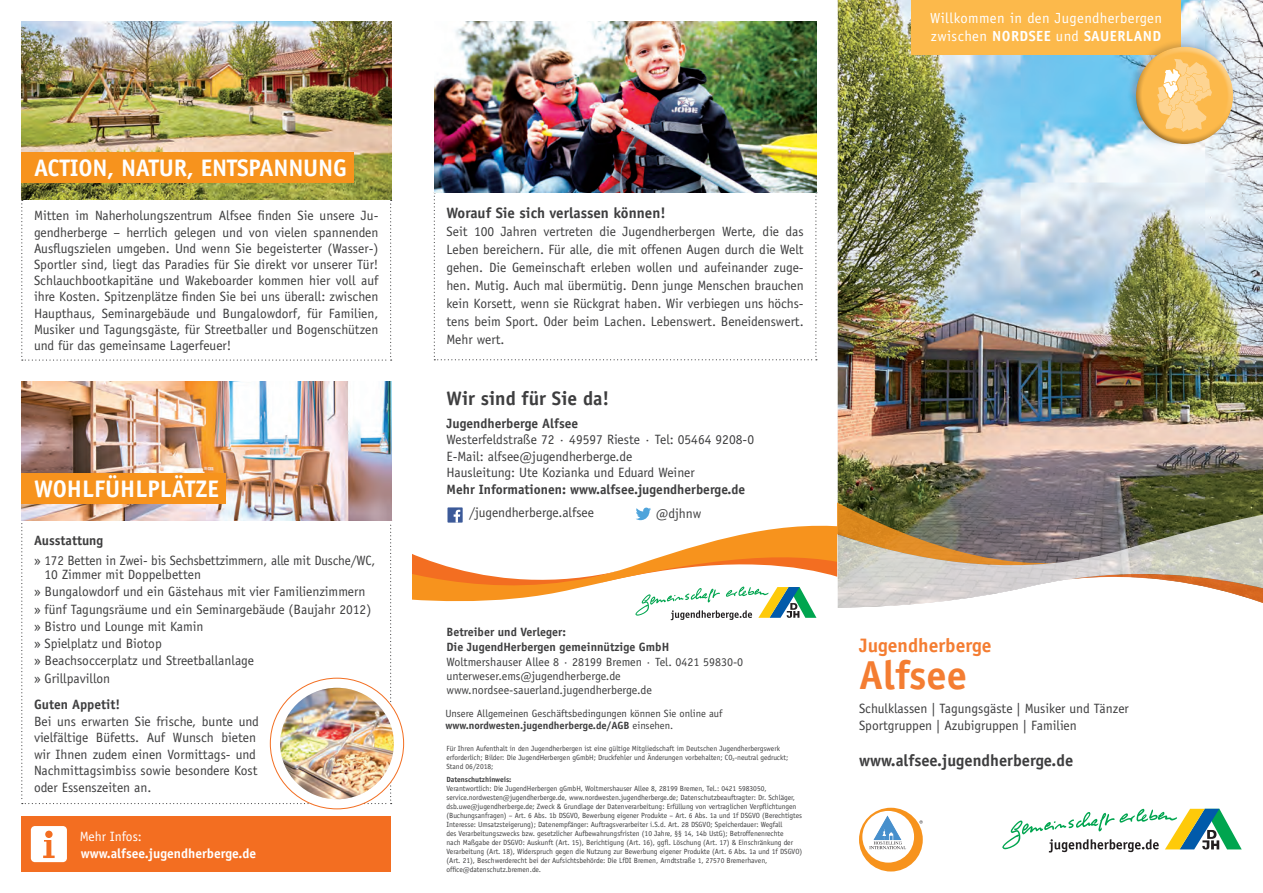
<style>
.page{position:relative;width:1263px;height:893px;background:#fff}
.page>*{position:absolute;margin:0;border:0;box-sizing:border-box;transform-origin:0 0}
.t1{font:700 40.5px "Officina Sans Std";color:#f47d32}
.t2{font:700 24px "Officina Sans Std";letter-spacing:-.01em;color:#fff}
.t3{font:700 19.5px "Officina Sans Std";color:#3e3e3f}
.t4{font:700 19.5px "Officina Sans Std";color:#f47d32}
.t5{font:700 16.5px "Officina Sans";color:#3e3e3f}
.t6{font:700 15px "Officina Sans Std";color:#3e3e3f}
.t7{font:14.7px/17.5px "Officina Sans Std";letter-spacing:.03em;color:#fff}
.t8{font:13.5px/16.2px "Officina Sans Std";color:#3e3e3f}
.t9{font:700 13.5px "Officina Sans Std";color:#3e3e3f}
.t10{font:700 13.5px "Officina Sans Std";color:#fff}
.t11{font:13.5px "Officina Sans Std";color:#fff}
.t12{font:700 12px/14.4px "Officina Sans Std";color:#3e3e3f}
.t13{font:12px "Officina Sans Std";color:#3e3e3f}
.t14{font:11.85px "Officina Sans Std";color:#3e3e3f}
.t15{font:10.5px/12.6px "Officina Sans Std";color:#3e3e3f}
.t16{font:7.5px/9px "Officina Sans Std";letter-spacing:-.005em;color:#3e3e3f}
.t17{font:700 7.5px "Officina Sans Std";letter-spacing:-.005em;color:#3e3e3f}
.s1{font-weight:700}
.s2{font-weight:400}
.s3{font-weight:400;font-size:11.85px}
</style>
<div class="page">
<div style="left:21px;top:816px;width:370px;height:56px;background:#f36e21"></div>
<svg style="left:31px;top:826px;width:36px;height:36px"></svg>
<svg style="left:434px;top:192px;width:383px;height:168px"></svg>
<img style="left:838px;top:0;width:425px;height:483px">
<svg style="left:21px;top:200px;width:371px;height:161px"></svg>
<img style="left:21px;top:21px;width:370px;height:179px">
<img style="left:435px;top:21px;width:381px;height:171px">
<svg style="left:21px;top:520px;width:371px;height:284px"></svg>
<img style="left:21px;top:381px;width:370px;height:139px">
<svg style="left:270px;top:678px;width:134px;height:131px"></svg>
<img style="left:280px;top:688px;width:114px;height:111px">
<div style="left:21px;top:474px;width:205px;height:30px;background:#f7931d"></div>
<div style="left:21px;top:153px;width:333px;height:30px;background:#f7931d"></div>
<svg style="left:859px;top:808px;width:64px;height:63px"></svg>
<svg style="left:1002px;top:808px;width:240px;height:44px"></svg>
<div style="left:911px;top:0;width:270px;height:54px;background:#fcb94b"></div>
<div style="left:1127px;top:40px;width:109px;height:108px;background:#231f20;opacity:.2"></div>
<div style="left:1143px;top:44px;width:91px;height:85px;background:#fff;opacity:.4"></div>
<div style="left:1133px;top:53px;width:97px;height:92px;background:#231f20;opacity:.4"></div>
<svg style="left:1157px;top:59px;width:55px;height:73px;background:#fccc7e"></svg>
<svg style="left:412px;top:457px;width:645px;height:164px"></svg>
<svg style="left:838px;top:483px;width:425px;height:126px;background:#a59d8d"></svg>
<h2 class="t2" style="left:34px;top:153px;width:314px">ACTION, NATUR, ENTSPANNUNG</h2>
<p class="t8" style="left:34px;top:208px;width:346px;text-align:justify">Mitten im Naherholungszentrum Alfsee finden Sie unsere Ju&shy;gendherberge – herrlich gelegen und von vielen spannenden Ausflugszielen umgeben. Und wenn Sie begeisterter (Wasser-)<br>Sportler sind, liegt das Paradies für Sie direkt vor unserer Tür!<br>Schlauchbootkapitäne und Wakeboarder kommen hier voll auf ihre Kosten. Spitzenplätze finden Sie bei uns überall: zwischen Haupthaus, Seminargebäude und Bungalowdorf, für Familien, Musiker und Tagungsgäste, für Streetballer und Bogenschützen und für das gemeinsame Lagerfeuer!</p>
<h2 class="t2" style="left:34px;top:474px;width:186px">WOHLFÜHLPLÄTZE</h2>
<p class="t9" style="left:34px;top:532px;width:71px">Ausstattung</p>
<p class="t8" style="left:45px;top:553px;width:332px;line-height:14.2px;text-indent:-10px">» 172 Betten in Zwei- bis Sechsbettzimmern, alle mit Dusche/WC,<br>10 Zimmer mit Doppelbetten</p>
<p class="t8" style="left:34px;top:583px;width:339px;line-height:17.2px">» Bungalowdorf und ein Gästehaus mit vier Familienzimmern » fünf Tagungsräume und ein Seminargebäude (Baujahr 2012) » Bistro und Lounge mit Kamin<br>» Spielplatz und Biotop<br>» Beachsoccerplatz und Streetballanlage<br>» Grillpavillon</p>
<p class="t9" style="left:34px;top:696px;width:88px">Guten Appetit!</p>
<p class="t8" style="left:34px;top:713px;width:226px">Bei uns erwarten Sie frische, bunte und vielfältige Büfetts. Auf Wunsch bieten wir Ihnen zudem einen Vormittags- und Nachmittagsimbiss sowie besondere Kost oder Essenszeiten an.</p>
<p class="t11" style="left:80px;top:828px;width:64px">Mehr Infos:</p>
<p class="t10" style="left:81px;top:845px;width:177px">www.alfsee.jugendherberge.de</p>
<p class="t7" style="left:930px;top:10px;width:234px">Willkommen in den Jugendherbergen zwischen <span class="s1">NORDSEE</span> und <span class="s1">SAUERLAND</span></p>
<p class="t6" style="left:446px;top:204px;width:221px">Worauf Sie sich verlassen können!</p>
<p class="t8" style="left:446px;top:223px;width:359px;line-height:18px;text-align:justify">Seit 100 Jahren vertreten die Jugendherbergen Werte, die das Leben bereichern. Für alle, die mit offenen Augen durch die Welt gehen. Die Gemeinschaft erleben wollen und aufeinander zuge&shy;hen. Mutig. Auch mal übermütig. Denn junge Menschen brauchen kein Korsett, wenn sie Rückgrat haben. Wir verbiegen uns höchs&shy;tens beim Sport. Oder beim Lachen. Lebenswert. Beneidenswert.<br>Mehr wert.</p>
<h3 class="t3" style="left:446px;top:387px;width:164px">Wir sind für Sie da!</h3>
<p class="t9" style="left:446px;top:415px;width:133px">Jugendherberge Alfsee</p>
<p class="t8" style="left:446px;top:431px;width:309px">Westerfeldstraße 72 · 49597 Rieste · Tel: 05464 9208-0<br>E-Mail: alfsee@jugendherberge.de<br>Hausleitung: Ute Kozianka und Eduard Weiner</p>
<p class="t9" style="left:446px;top:481px;width:300px">Mehr Informationen: www.alfsee.jugendherberge.de</p>
<p class="t8" style="left:656px;top:505px;width:47px">@djhnw</p>
<p class="t8" style="left:469px;top:505px;width:127px">/jugendherberge.alfsee</p>
<p class="t12" style="left:446px;top:625px;width:121px">Betreiber und Verleger:</p>
<p class="t12" style="left:446px;top:640px;width:298px">Die JugendHerbergen gemeinnützige GmbH<br><span class="s2">Woltmershauser Allee 8 · 28199 Bremen ·</span> <span class="s3">Tel. 0421 59830-0</span></p>
<p class="t14" style="left:446px;top:669px;width:176px">unterweser.ems@jugendherberge.de</p>
<p class="t13" style="left:446px;top:683px;width:207px">www.nordsee-sauerland.jugendherberge.de</p>
<p class="t15" style="left:445px;top:707px;width:279px">Unsere Allgemeinen Geschäftsbedingungen können Sie online auf <span class="s1">www.nordwesten.jugendherberge.de/AGB</span> einsehen.</p>
<p class="t16" style="left:446px;top:744px;width:343px">Für Ihren Aufenthalt in den Jugendherbergen ist eine gültige Mitgliedschaft im Deutschen Jugendherbergswerk erforderlich; Bilder: Die JugendHerbergen gGmbH; Druckfehler und Änderungen vorbehalten; CO<sub>2</sub>-neutral gedruckt;<br>Stand 06/2018;</p>
<p class="t17" style="left:446px;top:775px;width:67px">Datenschutzhinweis:</p>
<p class="t16" style="left:446px;top:784px;width:357px">Verantwortlich: Die JugendHerbergen gGmbH, Woltmershauser Allee 8, 28199 Bremen, Tel.: 0421 5983050, service.nordwesten@jugendherberge.de, www.nordwesten.jugendherberge.de; Datenschutzbeauftragter: Dr. Schläger, dsb.uwe@jugendherberge.de; Zweck &amp; Grundlage der Datenverarbeitung: Erfüllung von vertraglichen Verpflichtungen (Buchungsanfragen) – Art. 6 Abs. 1b DSGVO, Bewerbung eigener Produkte – Art. 6 Abs. 1a und 1f DSGVO (Berechtigtes Interesse: Umsatzsteigerung); Datenempfänger: Auftragsverarbeiter i.S.d. Art. 28 DSGVO; Speicherdauer: Wegfall<br>des Verarbeitungszwecks bzw. gesetzlicher Aufbewahrungsfristen (10 Jahre, §§ 14, 14b UstG); Betroffenenrechte<br>nach Maßgabe der DSGVO: Auskunft (Art. 15), Berichtigung (Art. 16), ggfl. Löschung (Art. 17) &amp; Einschränkung der Verarbeitung (Art. 18), Widerspruch gegen die Nutzung zur Bewerbung eigener Produkte (Art. 6 Abs. 1a und 1f DSGVO) (Art. 21), Beschwerderecht bei der Aufsichtsbehörde: Die LfDI Bremen, Arndtstraße 1, 27570 Bremerhaven, office@datenschutz.bremen.de.</p>
<h3 class="t4" style="left:859px;top:633px;width:134px">Jugendherberge</h3>
<h1 class="t1" style="left:859px;top:650px;width:110px">Alfsee</h1>
<p class="t8" style="left:859px;top:700px;width:271px">Schulklassen | Tagungsgäste | Musiker und Tänzer<br>Sportgruppen | Azubigruppen | Familien</p>
<p class="t5" style="left:859px;top:750px;width:216px">www.alfsee.jugendherberge.de</p>
</div>
